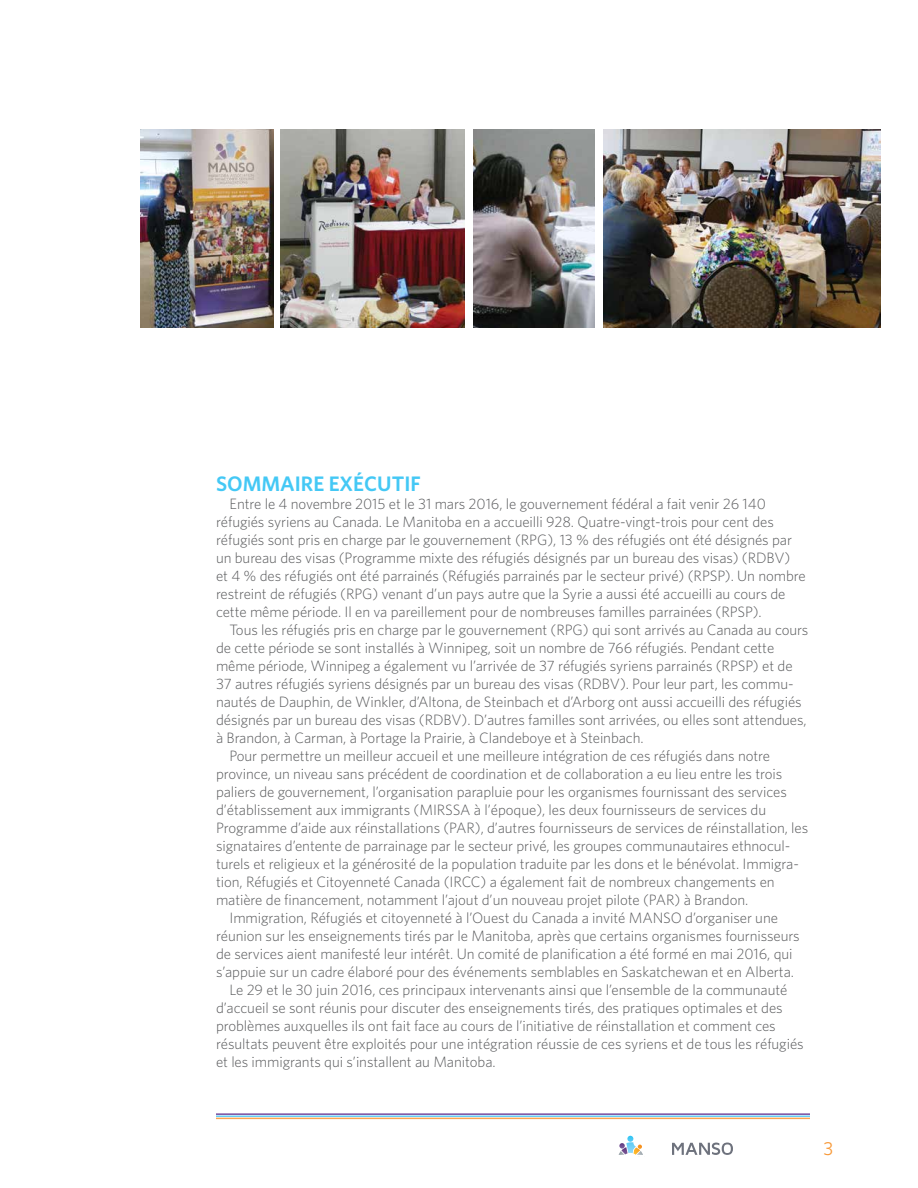
<style>
.page{position:relative;width:918px;height:1188px;background:#fff}
.page>*{position:absolute;margin:0;border:0;box-sizing:border-box;transform-origin:0 0}
.t1{font:600 21px "Whitney";color:#44c8f5}
.t2{font:18.75px "Whitney";color:#f89938}
.t3{font:300 15px/18px "Whitney";letter-spacing:-.005em;color:#58595b}
</style>
<div class="page">
<svg style="left:619px;top:1136px;width:24px;height:19px"></svg>
<svg style="left:672px;top:1143px;width:61px;height:12px"></svg>
<hr style="left:216px;top:1118px;width:594px;height:1px;background:#f9a450">
<hr style="left:216px;top:1113px;width:594px;height:2px;background:#754b9e">
<hr style="left:216px;top:1116px;width:594px;height:1px;background:#63cdf6">
<img style="left:280px;top:130px;width:184px;height:198px">
<img style="left:604px;top:130px;width:276px;height:198px">
<img style="left:140px;top:130px;width:133px;height:198px">
<img style="left:473px;top:130px;width:122px;height:198px">
<h1 class="t1" style="left:216px;top:471px;width:206px">SOMMAIRE EXÉCUTIF</h1>
<p class="t3" style="left:216px;top:495px;width:591px;text-indent:14px">Entre le 4 novembre 2015 et le 31 mars 2016, le gouvernement fédéral a fait venir 26 140 réfugiés syriens au Canada. Le Manitoba en a accueilli 928. Quatre-vingt-trois pour cent des réfugiés sont pris en charge par le gouvernement (RPG), 13 % des réfugiés ont été désignés par un bureau des visas (Programme mixte des réfugiés désignés par un bureau des visas) (RDBV) et 4 % des réfugiés ont été parrainés (Réfugiés parrainés par le secteur privé) (RPSP). Un nombre restreint de réfugiés (RPG) venant d’un pays autre que la Syrie a aussi été accueilli au cours de cette même période. Il en va pareillement pour de nombreuses familles parrainées (RPSP).</p>
<p class="t3" style="left:230px;top:621px;width:580px">Tous les réfugiés pris en charge par le gouvernement (RPG) qui sont arrivés au Canada au cours</p>
<p class="t3" style="left:216px;top:639px;width:560px">de cette période se sont installés à Winnipeg, soit un nombre de 766 réfugiés. Pendant cette</p>
<p class="t3" style="left:216px;top:657px;width:578px">même période, Winnipeg a également vu l’arrivée de 37 réfugiés syriens parrainés (RPSP) et de</p>
<p class="t3" style="left:216px;top:675px;width:579px">37 autres réfugiés syriens désignés par un bureau des visas (RDBV). Pour leur part, les commu-</p>
<p class="t3" style="left:216px;top:693px;width:587px">nautés de Dauphin, de Winkler, d’Altona, de Steinbach et d’Arborg ont aussi accueilli des réfugiés</p>
<p class="t3" style="left:216px;top:711px;width:592px">désignés par un bureau des visas (RDBV). D’autres familles sont arrivées, ou elles sont attendues,</p>
<p class="t3" style="left:216px;top:729px;width:429px">à Brandon, à Carman, à Portage la Prairie, à Clandeboye et à Steinbach.</p>
<p class="t3" style="left:230px;top:747px;width:542px">Pour permettre un meilleur accueil et une meilleure intégration de ces réfugiés dans notre</p>
<p class="t3" style="left:216px;top:765px;width:568px">province, un niveau sans précédent de coordination et de collaboration a eu lieu entre les trois</p>
<p class="t3" style="left:216px;top:783px;width:572px">paliers de gouvernement, l’organisation parapluie pour les organismes fournissant des services</p>
<p class="t3" style="left:216px;top:801px;width:552px">d’établissement aux immigrants (MIRSSA à l’époque), les deux fournisseurs de services du</p>
<p class="t3" style="left:216px;top:819px;width:594px">Programme d’aide aux réinstallations (PAR), d’autres fournisseurs de services de réinstallation, les</p>
<p class="t3" style="left:216px;top:837px;width:576px">signataires d’entente de parrainage par le secteur privé, les groupes communautaires ethnocul-</p>
<p class="t3" style="left:216px;top:855px;width:585px">turels et religieux et la générosité de la population traduite par les dons et le bénévolat. Immigra-</p>
<p class="t3" style="left:216px;top:873px;width:560px">tion, Réfugiés et Citoyenneté Canada (IRCC) a également fait de nombreux changements en</p>
<p class="t3" style="left:216px;top:891px;width:534px">matière de financement, notamment l’ajout d’un nouveau projet pilote (PAR) à Brandon.</p>
<p class="t3" style="left:230px;top:909px;width:550px">Immigration, Réfugiés et citoyenneté à l’Ouest du Canada a invité MANSO d’organiser une</p>
<p class="t3" style="left:216px;top:927px;width:585px">réunion sur les enseignements tirés par le Manitoba, après que certains organismes fournisseurs</p>
<p class="t3" style="left:216px;top:945px;width:578px">de services aient manifesté leur intérêt. Un comité de planification a été formé en mai 2016, qui</p>
<p class="t3" style="left:216px;top:963px;width:580px">s’appuie sur un cadre élaboré pour des événements semblables en Saskatchewan et en Alberta.</p>
<p class="t3" style="left:230px;top:981px;width:560px">Le 29 et le 30 juin 2016, ces principaux intervenants ainsi que l’ensemble de la communauté</p>
<p class="t3" style="left:216px;top:999px;width:568px">d’accueil se sont réunis pour discuter des enseignements tirés, des pratiques optimales et des</p>
<p class="t3" style="left:216px;top:1017px;width:561px">problèmes auxquelles ils ont fait face au cours de l’initiative de réinstallation et comment ces</p>
<p class="t3" style="left:216px;top:1035px;width:589px">résultats peuvent être exploités pour une intégration réussie de ces syriens et de tous les réfugiés</p>
<p class="t3" style="left:216px;top:1053px;width:281px">et les immigrants qui s’installent au Manitoba.</p>
<p class="t2" style="left:824px;top:1137px;width:11px">3</p>
</div>
